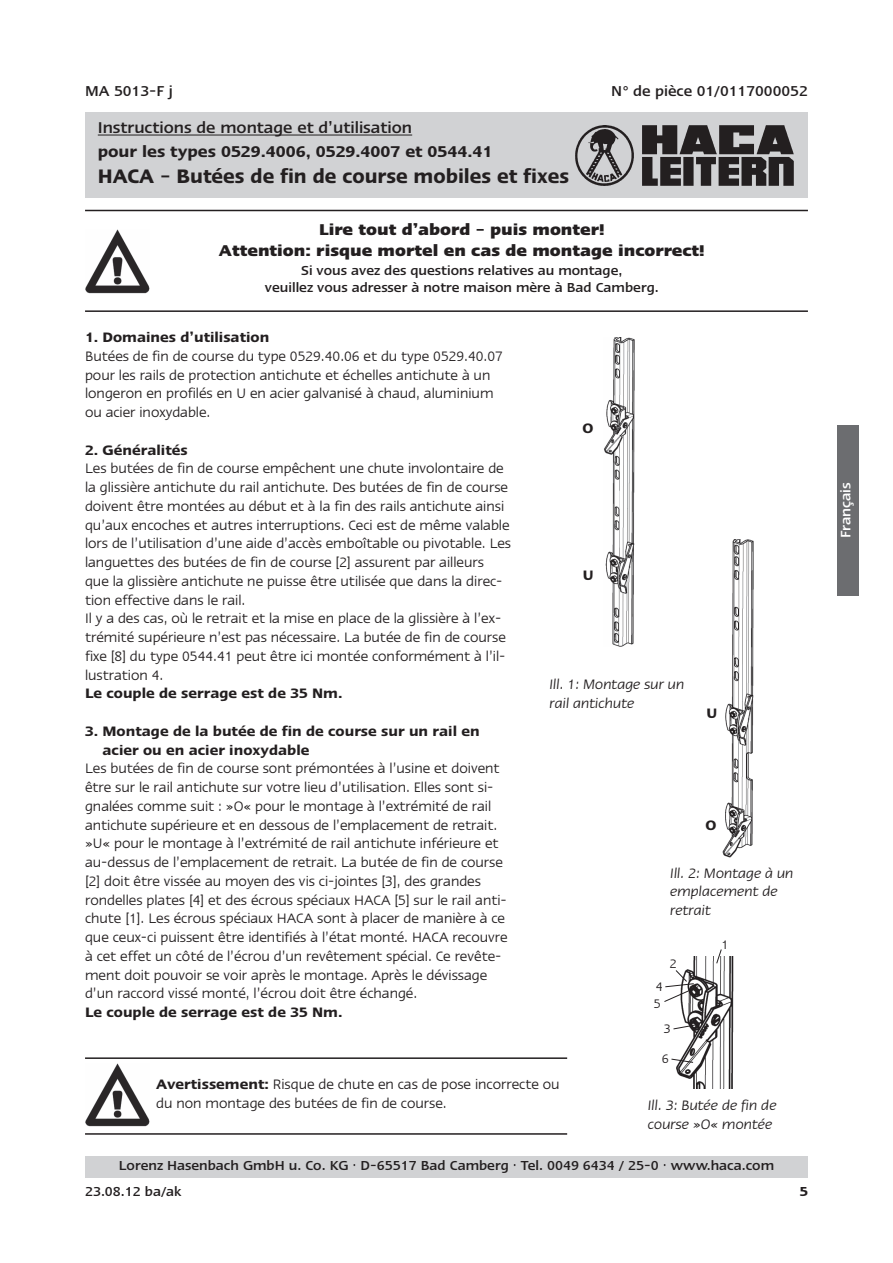
<style>
.page{position:relative;width:893px;height:1263px;background:#fff}
.page>*{position:absolute;margin:0;border:0;box-sizing:border-box;transform-origin:0 0}
.t1{font:600 22.5px "Linotype Ergo";color:#231f20;scale:.94 1}
.t2{font:700 18px/21px "Linotype Ergo";color:#231f20;text-align:center}
.t3{font:600 18px "Linotype Ergo";color:#231f20}
.t4{font:500 18px "Linotype Ergo";color:#231f20}
.t5{font:500 16.5px "Linotype Ergo";color:#231f20}
.t6{font:15.75px/18.8px "Linotype Ergo";color:#231f20}
.t7{font:600 15.75px/18.8px "Linotype Ergo";color:#231f20}
.t8{font:italic 15.75px/18.8px "Linotype Ergo";color:#231f20}
.t9{font:500 15.75px "Linotype Ergo";color:#fff}
.t10{font:500 15px/26.4px "Linotype Ergo";color:#231f20}
.t11{font:600 15px "Linotype Ergo";color:#231f20}
.t12{font:14.25px/17.2px "Linotype Ergo";color:#231f20}
.s1{font-weight:600}
</style>
<div class="page">
<div style="left:85px;top:113px;width:723px;height:85px;background:#d1d2d4"></div>
<img style="left:575px;top:125px;width:218px;height:60px">
<hr style="left:98px;top:135px;width:314px;height:1px;background:#231f20">
<div style="left:85px;top:1157px;width:723px;height:21px;background:#d1d2d4"></div>
<div style="left:838px;top:425px;width:21px;height:170px;background:#6c6d70"></div>
<img style="left:676px;top:956px;width:58px;height:133px">
<hr style="left:85px;top:310px;width:723px;height:2px;background:#231f20">
<img style="left:604px;top:337px;width:30px;height:309px">
<img style="left:723px;top:540px;width:30px;height:317px">
<hr style="left:85px;top:1057px;width:482px;height:2px;background:#231f20">
<hr style="left:85px;top:1133px;width:482px;height:2px;background:#231f20">
<svg style="left:716px;top:949px;width:6px;height:15px"></svg>
<svg style="left:664px;top:969px;width:35px;height:33px"></svg>
<svg style="left:673px;top:1024px;width:23px;height:6px"></svg>
<svg style="left:671px;top:1058px;width:23px;height:5px"></svg>
<img style="left:85px;top:229px;width:65px;height:65px">
<img style="left:85px;top:1063px;width:65px;height:64px">
<hr style="left:85px;top:210px;width:723px;height:1px;background:#231f20">
<p class="t5" style="left:85px;top:85px;width:89px">MA 5013-F j</p>
<p class="t5" style="left:611px;top:85px;width:198px">N° de pièce 01/0117000052</p>
<p class="t4" style="left:98px;top:121px;width:316px">Instructions de montage et d’utilisation</p>
<p class="t3" style="left:98px;top:145px;width:396px">pour les types 0529.4006, 0529.4007 et 0544.41</p>
<h1 class="t1" style="left:98px;top:168px;width:503px">HACA – Butées de fin de course mobiles et fixes</h1>
<p class="t2" style="left:219px;top:220px;width:487px">Lire tout d’abord – puis monter!<br>Attention: risque mortel en cas de montage incorrect!</p>
<p class="t10" style="left:265px;top:263px;width:395px;line-height:16.5px;text-align:center">Si vous avez des questions relatives au montage,<br>veuillez vous adresser à notre maison mère à Bad Camberg.</p>
<p class="t7" style="left:85px;top:329px;width:186px">1. Domaines d’utilisation</p>
<p class="t6" style="left:85px;top:348px;width:419px">Butées de fin de course du type 0529.40.06 et du type 0529.40.07 pour les rails de protection antichute et échelles antichute à un longeron en profilés en U en acier galvanisé à chaud, aluminium ou acier inoxydable.</p>
<p class="t7" style="left:85px;top:441px;width:104px">2. Généralités</p>
<p class="t6" style="left:85px;top:460px;width:428px">Les butées de fin de course empêchent une chute involontaire de la glissière antichute du rail antichute. Des butées de fin de course doivent être montées au début et à la fin des rails antichute ainsi qu’aux encoches et autres interruptions. Ceci est de même valable lors de l’utilisation d’une aide d’accès emboîtable ou pivotable. Les languettes des butées de fin de course [2] assurent par ailleurs que la glissière antichute ne puisse être utilisée que dans la direc&shy;tion effective dans le rail.<br>Il y a des cas, où le retrait et la mise en place de la glissière à l’ex&shy;trémité supérieure n’est pas nécessaire. La butée de fin de course fixe [8] du type 0544.41 peut être ici montée conformément à l’il&shy;lustration 4.</p>
<p class="t7" style="left:85px;top:685px;width:259px">Le couple de serrage est de 35 Nm.</p>
<p class="t7" style="left:102px;top:723px;width:379px;text-indent:-17px">3. Montage de la butée de fin de course sur un rail en acier ou en acier inoxydable</p>
<p class="t6" style="left:85px;top:760px;width:424px">Les butées de fin de course sont prémontées à l’usine et doivent être sur le rail antichute sur votre lieu d’utilisation. Elles sont si&shy;gnalées comme suit : »O« pour le montage à l’extrémité de rail antichute supérieure et en dessous de l’emplacement de retrait. »U« pour le montage à l’extrémité de rail antichute inférieure et au-dessus de l’emplacement de retrait. La butée de fin de course [2] doit être vissée au moyen des vis ci-jointes [3], des grandes rondelles plates [4] et des écrous spéciaux HACA [5] sur le rail anti&shy;chute [1]. Les écrous spéciaux HACA sont à placer de manière à ce que ceux-ci puissent être identifiés à l’état monté. HACA recouvre à cet effet un côté de l’écrou d’un revêtement spécial. Ce revête&shy;ment doit pouvoir se voir après le montage. Après le dévissage d’un raccord vissé monté, l’écrou doit être échangé.</p>
<p class="t7" style="left:85px;top:1004px;width:259px">Le couple de serrage est de 35 Nm.</p>
<p class="t7" style="left:582px;top:419px;width:12px">O</p>
<p class="t7" style="left:583px;top:566px;width:12px">U</p>
<p class="t8" style="left:549px;top:676px;width:136px">Ill. 1: Montage sur un rail antichute</p>
<p class="t7" style="left:706px;top:705px;width:12px">U</p>
<p class="t7" style="left:706px;top:817px;width:12px">O</p>
<p class="t8" style="left:670px;top:864px;width:125px">Ill. 2: Montage à un emplacement de retrait</p>
<p class="t12" style="left:654px;top:979px;width:11px">4<br>5</p>
<p class="t12" style="left:670px;top:955px;width:9px">2</p>
<p class="t12" style="left:664px;top:1021px;width:9px">3</p>
<p class="t12" style="left:662px;top:1051px;width:9px">6</p>
<p class="t12" style="left:721px;top:937px;width:9px">1</p>
<p class="t6" style="left:156px;top:1076px;width:405px"><span class="s1">Avertissement:</span> Risque de chute en cas de pose incorrecte ou du non montage des butées de fin de course.</p>
<p class="t8" style="left:648px;top:1097px;width:130px">Ill. 3: Butée de fin de course »O« montée</p>
<p class="t10" style="left:85px;top:1153px;width:691px;text-indent:34px">Lorenz Hasenbach GmbH u. Co. KG · D-65517 Bad Camberg · Tel. 0049 6434 / 25-0 · www.haca.com<br>23.08.12 ba/ak</p>
<p class="t11" style="left:800px;top:1186px;width:10px">5</p>
<p class="t9" style="left:840px;top:538px;width:58px;rotate:-90deg">Français</p>
</div>
